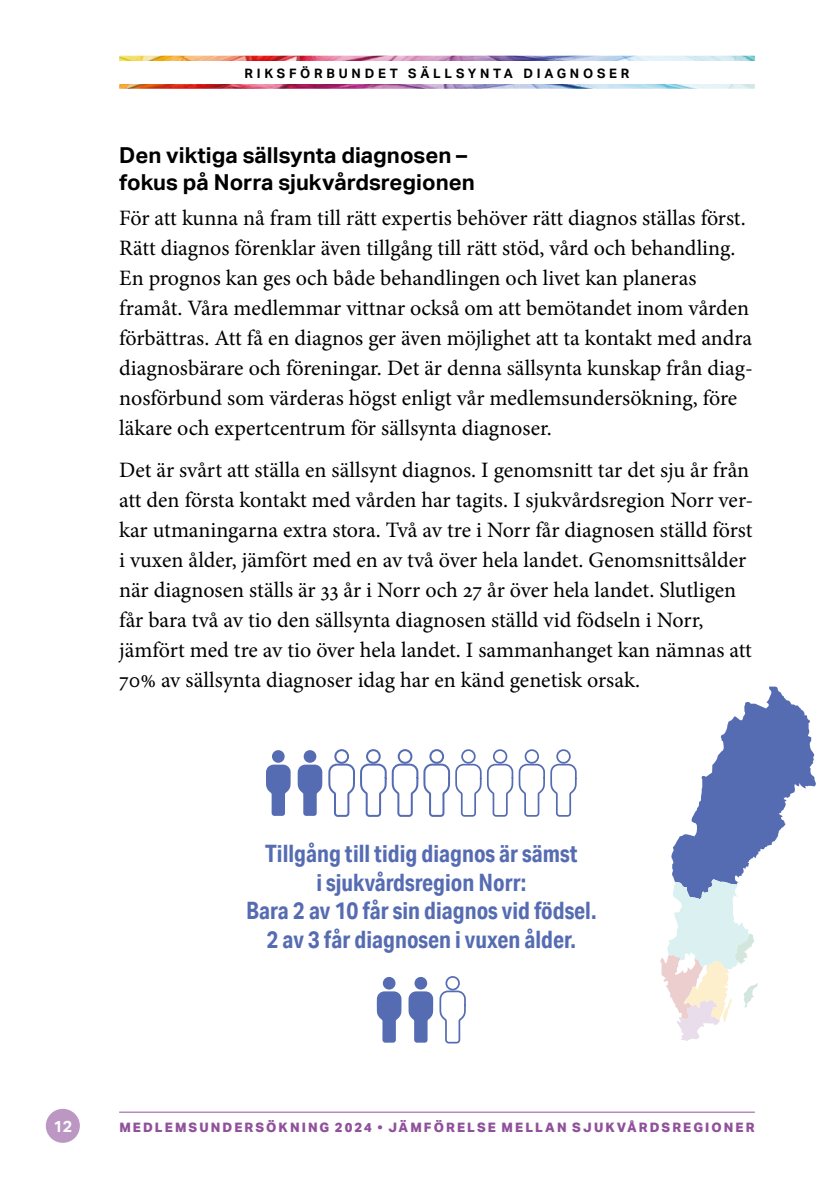
<style>
.page{position:relative;width:840px;height:1191px;background:#fff}
.page>*{position:absolute;margin:0;border:0;box-sizing:border-box;transform-origin:0 0}
.t1{font:700 24px/28.8px "Aktiv Grotesk Cd";color:#566cb2;text-align:center}
.t2{font:22px/30px "Minion Pro";color:#000}
.t3{font:700 22px/26.4px "Aktiv Grotesk";color:#000}
.t4{font:700 16px "Aktiv Grotesk";color:#fff}
.t5{font:800 13px "Aktiv Grotesk";letter-spacing:.16em;color:#90519b}
.t6{font:700 13px "Aktiv Grotesk";letter-spacing:.29em;color:#000}
</style>
<div class="page">
<img style="left:119px;top:56px;width:635px;height:33px">
<div style="left:119px;top:61px;width:635px;height:23px;background:#fff"></div>
<div style="left:46px;top:1108px;width:34px;height:34px;background:#bc97c3;border-radius:50%"></div>
<hr style="left:119px;top:1111px;width:635px;height:1px;background:#90519b">
<div style="left:429px;top:749px;width:15px;height:15px;border:2px solid #566cb2;border-radius:50%"></div>
<div style="left:461px;top:749px;width:14px;height:14px;border:2px solid #566cb2;border-radius:50%"></div>
<div style="left:492px;top:749px;width:15px;height:14px;border:2px solid #566cb2;border-radius:50%"></div>
<div style="left:524px;top:749px;width:14px;height:14px;border:2px solid #566cb2;border-radius:50%"></div>
<div style="left:556px;top:749px;width:14px;height:14px;border:2px solid #566cb2;border-radius:50%"></div>
<div style="left:334px;top:749px;width:15px;height:15px;border:2px solid #566cb2;border-radius:50%"></div>
<div style="left:303px;top:750px;width:13px;height:13px;background:#566cb2;border-radius:50%"></div>
<svg style="left:266px;top:764px;width:24px;height:52px"></svg>
<div style="left:272px;top:750px;width:12px;height:13px;background:#566cb2;border-radius:50%"></div>
<div style="left:366px;top:749px;width:14px;height:15px;border:2px solid #566cb2;border-radius:50%"></div>
<svg style="left:297px;top:762px;width:280px;height:55px"></svg>
<div style="left:397px;top:749px;width:15px;height:15px;border:2px solid #566cb2;border-radius:50%"></div>
<div style="left:445px;top:976px;width:14px;height:14px;border:2px solid #566cb2;border-radius:50%"></div>
<svg style="left:408px;top:989px;width:58px;height:55px"></svg>
<div style="left:414px;top:977px;width:13px;height:12px;background:#566cb2;border-radius:50%"></div>
<svg style="left:376px;top:991px;width:25px;height:51px"></svg>
<div style="left:382px;top:977px;width:13px;height:12px;background:#566cb2;border-radius:50%"></div>
<svg style="left:660px;top:686px;width:155px;height:354px"></svg>
<p class="t6" style="left:244px;top:65px;width:386px">RIKSFÖRBUNDET SÄLLSYNTA DIAGNOSER</p>
<p class="t3" style="left:119px;top:142px;width:357px">Den viktiga sällsynta diagnosen – fokus på Norra sjukvårdsregionen</p>
<p class="t2" style="left:119px;top:203px;width:635px">För att kunna nå fram till rätt expertis behöver rätt diagnos ställas först.<br>Rätt diagnos förenklar även tillgång till rätt stöd, vård och behandling.<br>En prognos kan ges och både behandlingen och livet kan planeras framåt. Våra medlemmar vittnar också om att bemötandet inom vården förbättras. Att få en diagnos ger även möjlighet att ta kontakt med andra diagnosbärare och föreningar. Det är denna sällsynta kunskap från diag&shy;nosförbund som värderas högst enligt vår medlemsundersökning, före läkare och expertcentrum för sällsynta diagnoser.</p>
<p class="t2" style="left:119px;top:455px;width:635px">Det är svårt att ställa en sällsynt diagnos. I genomsnitt tar det sju år från att den första kontakt med vården har tagits. I sjukvårdsregion Norr ver&shy;kar utmaningarna extra stora. Två av tre i Norr får diagnosen ställd först i vuxen ålder, jämfört med en av två över hela landet. Genomsnittsålder när diagnosen ställs är 33 år i Norr och 27 år över hela landet. Slutligen får bara två av tio den sällsynta diagnosen ställd vid födseln i Norr, jämfört med tre av tio över hela landet. I sammanhanget kan nämnas att 70% av sällsynta diagnoser idag har en känd genetisk orsak.</p>
<p class="t1" style="left:246px;top:838px;width:351px">Tillgång till tidig diagnos är sämst<br>i sjukvårdsregion Norr:<br>Bara 2 av 10 får sin diagnos vid födsel.<br>2 av 3 får diagnosen i vuxen ålder.</p>
<p class="t4" style="left:53px;top:1116px;width:20px">12</p>
<p class="t5" style="left:119px;top:1118px;width:636px">MEDLEMSUNDERSÖKNING 2024 • JÄMFÖRELSE MELLAN SJUKVÅRDSREGIONER</p>
</div>
